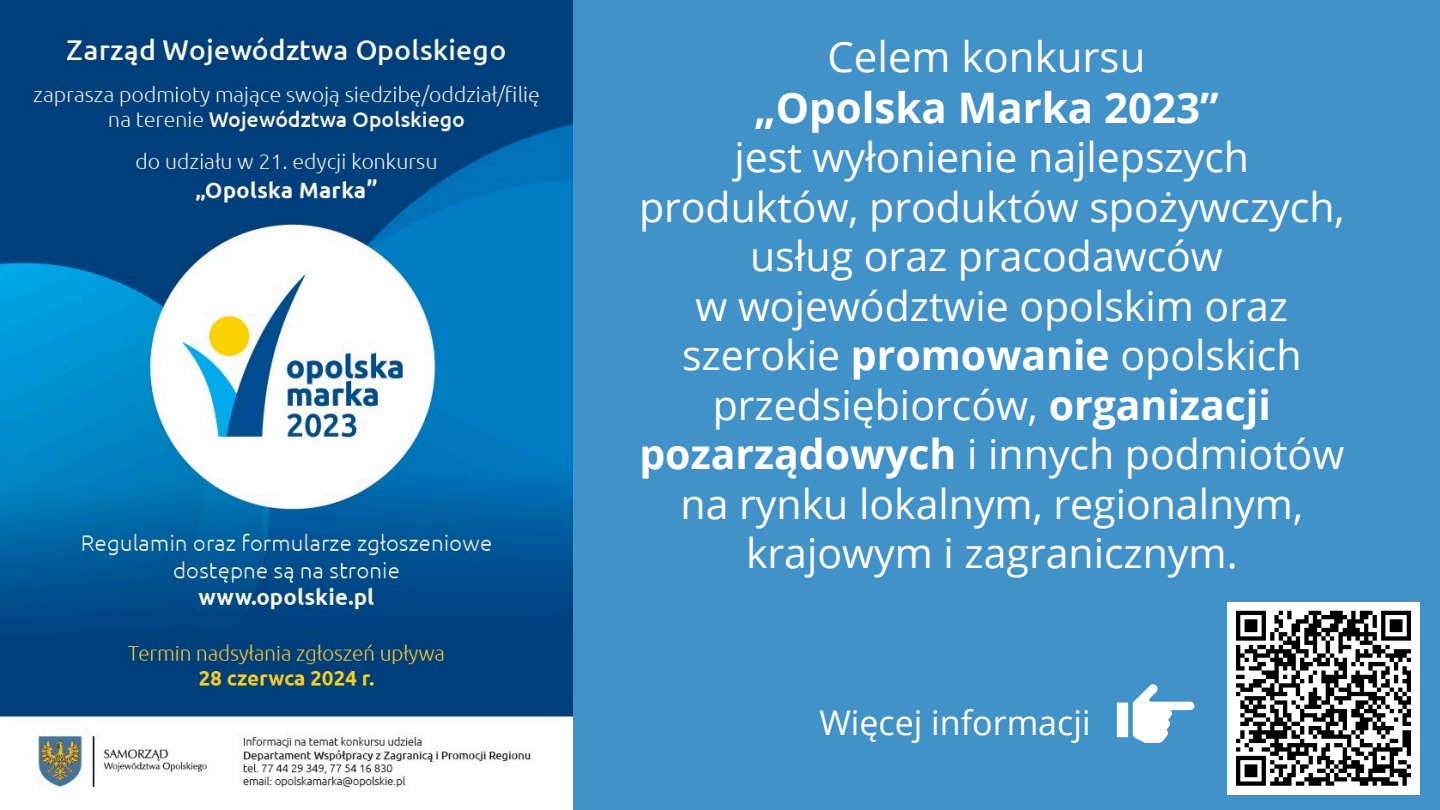
<style>
.page{position:relative;width:1440px;height:810px;background:#4292ca}
.page>*{position:absolute;margin:0;border:0;box-sizing:border-box;transform-origin:0 0}
.t1{font:700 42px/51px "Open Sans";color:#fff;text-align:center}
.t2{font:41px/49.5px "Open Sans";color:#fff;text-align:center}
.t3{font:34px "Open Sans";color:#fff}
.s1{font-weight:400}
.s2{font-weight:700}
</style>
<div class="page">
<img style="left:0;top:0;width:573px;height:810px">
<div style="left:1228px;top:602px;width:192px;height:192px;background:#fff"></div>
<svg style="left:1236px;top:610px;width:175px;height:176px"></svg>
<svg style="left:1117px;top:684px;width:77px;height:59px"></svg>
<h1 class="t1" style="left:754px;top:30px;width:466px"><span class="s1">Celem konkursu </span>„Opolska Marka 2023”</h1>
<h1 class="t2" style="left:639px;top:132px;width:707px">jest wyłonienie najlepszych produktów, produktów spożywczych, usług oraz pracodawców<br>w województwie opolskim oraz szerokie <span class="s2">promowanie</span> opolskich przedsiębiorców, <span class="s2">organizacji pozarządowych</span> i innych podmiotów na rynku lokalnym, regionalnym, krajowym i zagranicznym.</h1>
<p class="t3" style="left:819px;top:699px;width:273px">Więcej informacji</p>
</div>
